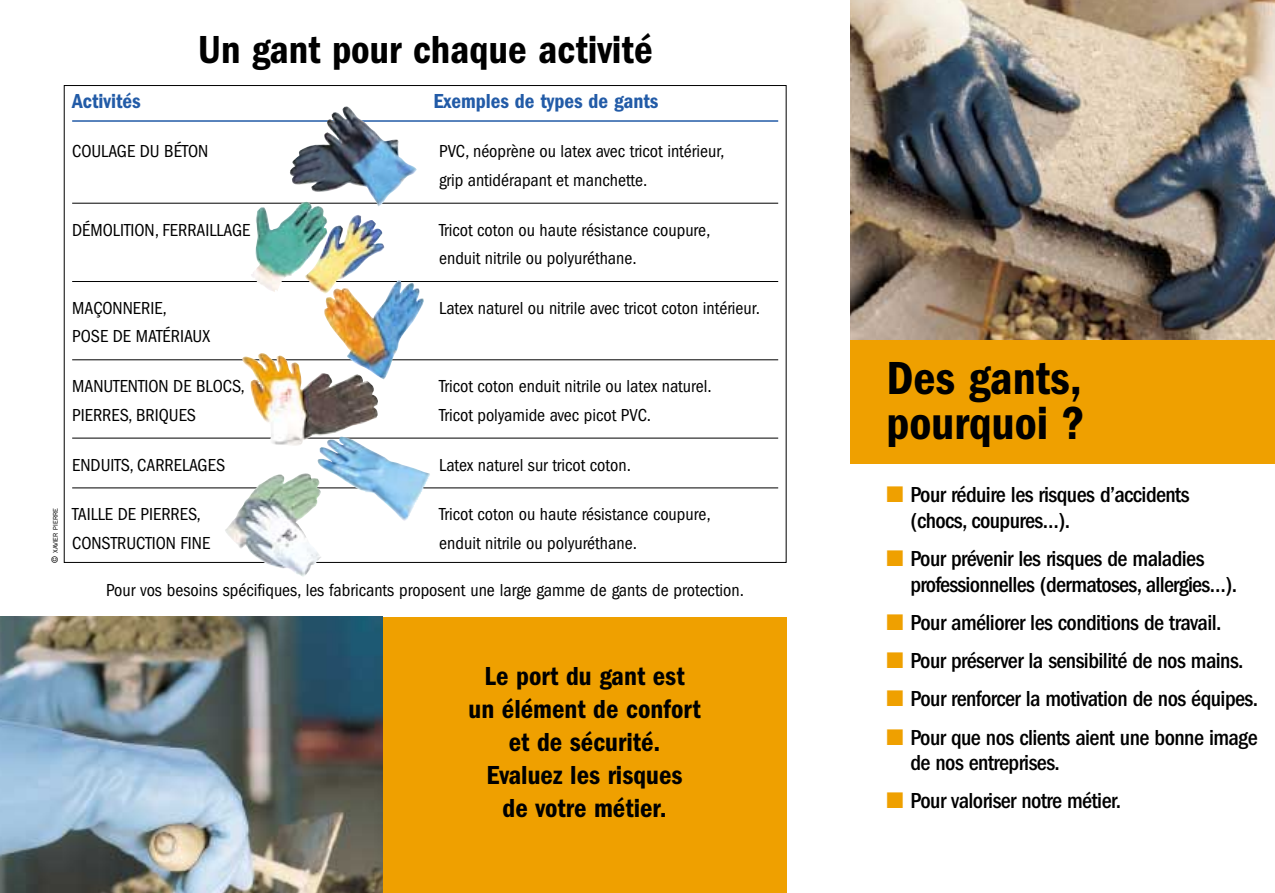
<style>
.page{position:relative;width:1275px;height:893px;background:#fff}
.page>*{position:absolute;margin:0;border:0;box-sizing:border-box;transform-origin:0 0}
.t1{font:600 condensed 48px/45px "Franklin Gothic";color:#000}
.t2{font:600 condensed 40.5px "Franklin Gothic";color:#000}
.t3{font:600 condensed 27px/33px "Franklin Gothic";color:#000;text-align:center}
.t4{font:500 condensed 22.5px/25.5px "Franklin Gothic";letter-spacing:-.025em;color:#000}
.t5{font:600 condensed 21px "Franklin Gothic";color:#225ba7}
.t6{font:condensed 18px/28.5px "Franklin Gothic";color:#000}
.t7{font:6.75px "Franklin Gothic";color:#000}
.s1{font-size:9px}
.s2{color:#efa000}
</style>
<div class="page">
<hr style="left:72px;top:120px;width:706px;height:2px;background:#225ba7">
<hr style="left:72px;top:203px;width:706px;height:1px;background:#000">
<hr style="left:72px;top:281px;width:706px;height:1px;background:#000">
<hr style="left:72px;top:359px;width:706px;height:1px;background:#000">
<hr style="left:72px;top:437px;width:706px;height:1px;background:#000">
<hr style="left:72px;top:487px;width:706px;height:1px;background:#000">
<div style="left:383px;top:617px;width:404px;height:275px;background:#efa000"></div>
<img style="left:850px;top:0;width:425px;height:340px">
<img style="left:0;top:617px;width:383px;height:275px">
<div style="left:850px;top:340px;width:425px;height:123px;background:#efa000"></div>
<img style="left:290px;top:106px;width:127px;height:98px">
<img style="left:251px;top:202px;width:133px;height:90px">
<img style="left:323px;top:280px;width:101px;height:99px">
<img style="left:242px;top:353px;width:136px;height:93px">
<img style="left:317px;top:436px;width:113px;height:85px">
<img style="left:225px;top:473px;width:97px;height:104px">
<p class="t7" style="left:53px;top:563px;width:56px;rotate:-90deg"><span class="s1">©</span> XAVIER PIERRE</p>
<h2 class="t2" style="left:198px;top:36px;width:457px">Un gant pour chaque activité</h2>
<p class="t5" style="left:72px;top:93px;width:70px">Activités</p>
<p class="t5" style="left:434px;top:93px;width:226px">Exemples de types de gants</p>
<p class="t6" style="left:72px;top:138px;width:138px">COULAGE DU BÉTON</p>
<p class="t6" style="left:439px;top:138px;width:287px">PVC, néoprène ou latex avec tricot intérieur, grip antidérapant et manchette.</p>
<p class="t6" style="left:72px;top:217px;width:180px">DÉMOLITION, FERRAILLAGE</p>
<p class="t6" style="left:439px;top:217px;width:273px">Tricot coton ou haute résistance coupure, enduit nitrile ou polyuréthane.</p>
<p class="t6" style="left:72px;top:295px;width:96px">MAÇONNERIE,</p>
<p class="t6" style="left:439px;top:295px;width:322px">Latex naturel ou nitrile avec tricot coton intérieur.</p>
<p class="t6" style="left:72px;top:323px;width:139px">POSE DE MATÉRIAUX</p>
<p class="t6" style="left:72px;top:373px;width:174px">MANUTENTION DE BLOCS,</p>
<p class="t6" style="left:439px;top:373px;width:274px">Tricot coton enduit nitrile ou latex naturel.</p>
<p class="t6" style="left:72px;top:402px;width:126px">PIERRES, BRIQUES</p>
<p class="t6" style="left:439px;top:402px;width:213px">Tricot polyamide avec picot PVC.</p>
<p class="t6" style="left:72px;top:451px;width:155px">ENDUITS, CARRELAGES</p>
<p class="t6" style="left:439px;top:451px;width:193px">Latex naturel sur tricot coton.</p>
<p class="t6" style="left:72px;top:501px;width:130px">TAILLE DE PIERRES,</p>
<p class="t6" style="left:439px;top:501px;width:273px">Tricot coton ou haute résistance coupure,</p>
<p class="t6" style="left:72px;top:530px;width:140px">CONSTRUCTION FINE</p>
<p class="t6" style="left:439px;top:530px;width:199px">enduit nitrile ou polyuréthane.</p>
<p class="t6" style="left:106px;top:577px;width:639px">Pour vos besoins spécifiques, les fabricants proposent une large gamme de gants de protection.</p>
<h3 class="t3" style="left:469px;top:662px;width:234px">Le port du gant est un élément de confort et de sécurité.<br>Evaluez les risques<br>de votre métier.</h3>
<h1 class="t1" style="left:887px;top:359px;width:200px">Des gants, pourquoi ?</h1>
<p class="t4" style="left:910px;top:484px;width:281px;text-indent:-24px"><span class="s2">■</span> Pour réduire les risques d’accidents (chocs, coupures…).</p>
<p class="t4" style="left:910px;top:547px;width:328px;text-indent:-24px"><span class="s2">■</span> Pour prévenir les risques de maladies professionnelles (dermatoses, allergies…).</p>
<p class="t4" style="left:887px;top:611px;width:337px"><span class="s2">■</span> Pour améliorer les conditions de travail.</p>
<p class="t4" style="left:887px;top:649px;width:359px"><span class="s2">■</span> Pour préserver la sensibilité de nos mains.</p>
<p class="t4" style="left:887px;top:688px;width:373px"><span class="s2">■</span> Pour renforcer la motivation de nos équipes.</p>
<p class="t4" style="left:910px;top:726px;width:349px;text-indent:-24px"><span class="s2">■</span> Pour que nos clients aient une bonne image de nos entreprises.</p>
<p class="t4" style="left:887px;top:790px;width:236px"><span class="s2">■</span> Pour valoriser notre métier.</p>
</div>
